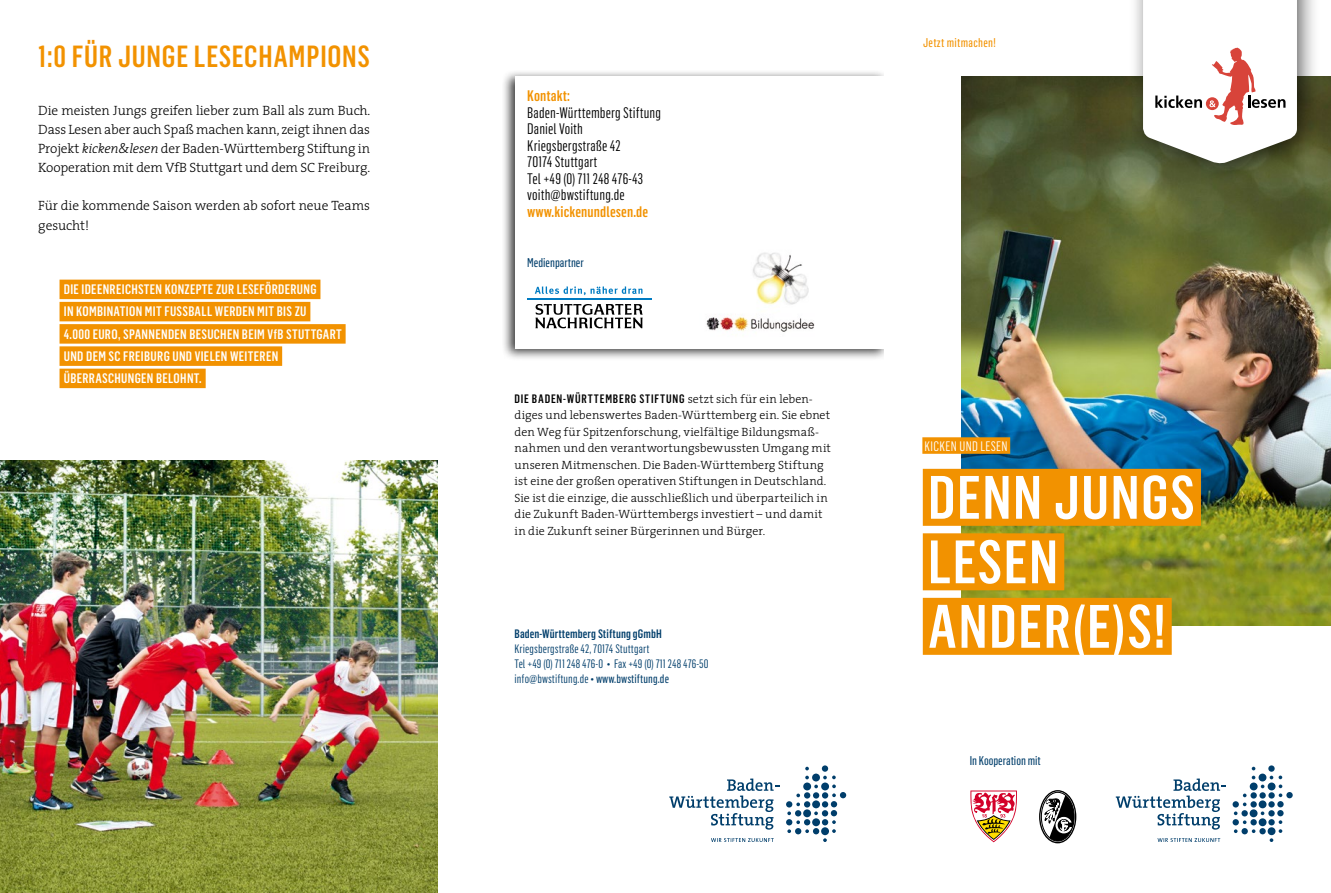
<style>
.page{position:relative;width:1331px;height:893px;background:#fff}
.page>*{position:absolute;margin:0;border:0;box-sizing:border-box;transform-origin:0 0}
.t1{font:500 60px/64.5px "Flama Condensed";letter-spacing:.025em;color:#fff}
.t2{font:500 30px "Flama Condensed";letter-spacing:.025em;color:#f29200}
.t3{font:15px/16.5px "Flama Condensed";letter-spacing:.01em;color:#000}
.t4{font:500 15px "Flama Condensed";letter-spacing:.01em;color:#f29200}
.t5{font:300 13.5px/19.2px "The Serif";letter-spacing:-.01em;color:#000;text-align:justify}
.t6{font:500 13.5px/22.2px "Flama Condensed";letter-spacing:.025em;color:#fff}
.t7{font:13.5px "Flama Condensed";letter-spacing:.025em;color:#fff}
.t8{font:12.45px "Flama Condensed Basic";color:#003e6b}
.t9{font:12.45px "Flama Condensed Basic";letter-spacing:.025em;color:#f29200}
.t10{font:300 12px/16.5px "The Serif";letter-spacing:.005em;color:#000}
.t11{font:12px/15px "Flama Condensed";letter-spacing:.01em;color:#003e6b}
.t12{font:500 12px "Flama Condensed";letter-spacing:.065em;color:#000}
.t13{font:500 12px "Flama Condensed";letter-spacing:.01em;color:#003e6b}
.s1{font-style:italic}
.s2{font-family:"The Serif";font-weight:300}
.s3{font-size:10.5px}
.s4{font-family:"Flama Condensed Basic"}
</style>
<div class="page">
<div style="left:502px;top:70px;width:388px;height:291px;background:#000;opacity:.75"></div>
<div style="left:513px;top:74px;width:372px;height:276px;background:#fff"></div>
<div style="left:60px;top:280px;width:260px;height:19px;background:#f29200"></div>
<div style="left:60px;top:302px;width:250px;height:19px;background:#f29200"></div>
<div style="left:60px;top:324px;width:286px;height:20px;background:#f29200"></div>
<div style="left:60px;top:346px;width:222px;height:20px;background:#f29200"></div>
<div style="left:60px;top:369px;width:146px;height:19px;background:#f29200"></div>
<img style="left:0;top:461px;width:438px;height:432px">
<svg style="left:669px;top:778px;width:110px;height:52px"></svg>
<div style="left:822px;top:765px;width:6px;height:7px;background:#003e6b;border-radius:50%"></div>
<svg style="left:786px;top:767px;width:60px;height:75px"></svg>
<svg style="left:711px;top:838px;width:63px;height:4px"></svg>
<img style="left:961px;top:77px;width:370px;height:548px">
<div style="left:1128px;top:0;width:192px;height:186px;background:#000;opacity:.6"></div>
<div style="left:923px;top:469px;width:278px;height:57px;background:#f29200"></div>
<div style="left:923px;top:533px;width:141px;height:57px;background:#f29200"></div>
<div style="left:923px;top:598px;width:249px;height:57px;background:#f29200"></div>
<div style="left:922px;top:437px;width:88px;height:17px;background:#f29200"></div>
<svg style="left:1143px;top:0;width:154px;height:165px"></svg>
<img style="left:706px;top:252px;width:109px;height:80px">
<svg style="left:535px;top:286px;width:107px;height:9px"></svg>
<hr style="left:527px;top:298px;width:124px;height:2px;background:#007bc2">
<svg style="left:535px;top:304px;width:108px;height:24px"></svg>
<svg style="left:1040px;top:791px;width:36px;height:52px"></svg>
<div style="left:1039px;top:790px;width:37px;height:53px;border:1px solid #000;border-radius:50%"></div>
<svg style="left:1041px;top:792px;width:33px;height:49px"></svg>
<div style="left:1041px;top:792px;width:33px;height:49px;border:1px solid #000;border-radius:50%"></div>
<svg style="left:1041px;top:792px;width:30px;height:49px"></svg>
<svg style="left:970px;top:790px;width:47px;height:53px"></svg>
<svg style="left:1116px;top:778px;width:110px;height:52px"></svg>
<div style="left:1232px;top:801px;width:7px;height:6px;background:#003e6b;border-radius:50%"></div>
<div style="left:1250px;top:801px;width:7px;height:6px;background:#003e6b;border-radius:50%"></div>
<div style="left:1259px;top:800px;width:7px;height:8px;background:#003e6b;border-radius:50%"></div>
<div style="left:1268px;top:801px;width:7px;height:6px;background:#003e6b;border-radius:50%"></div>
<div style="left:1277px;top:801px;width:7px;height:6px;background:#003e6b;border-radius:50%"></div>
<svg style="left:1243px;top:794px;width:3px;height:12px"></svg>
<svg style="left:1250px;top:792px;width:7px;height:7px"></svg>
<svg style="left:1259px;top:792px;width:7px;height:7px"></svg>
<svg style="left:1268px;top:792px;width:7px;height:7px"></svg>
<div style="left:1286px;top:792px;width:7px;height:6px;background:#003e6b;border-radius:50%"></div>
<div style="left:1250px;top:782px;width:8px;height:8px;background:#003e6b;border-radius:50%"></div>
<div style="left:1258px;top:774px;width:8px;height:7px;background:#003e6b;border-radius:50%"></div>
<svg style="left:1268px;top:765px;width:7px;height:7px"></svg>
<svg style="left:1270px;top:775px;width:12px;height:22px"></svg>
<svg style="left:1234px;top:811px;width:3px;height:4px"></svg>
<div style="left:1241px;top:810px;width:7px;height:6px;background:#003e6b;border-radius:50%"></div>
<div style="left:1250px;top:809px;width:7px;height:8px;background:#003e6b;border-radius:50%"></div>
<svg style="left:1261px;top:811px;width:3px;height:4px"></svg>
<div style="left:1268px;top:810px;width:7px;height:6px;background:#003e6b;border-radius:50%"></div>
<div style="left:1277px;top:810px;width:7px;height:6px;background:#003e6b;border-radius:50%"></div>
<div style="left:1232px;top:819px;width:7px;height:6px;background:#003e6b;border-radius:50%"></div>
<svg style="left:1243px;top:820px;width:3px;height:4px"></svg>
<div style="left:1250px;top:819px;width:7px;height:6px;background:#003e6b;border-radius:50%"></div>
<div style="left:1259px;top:818px;width:7px;height:8px;background:#003e6b;border-radius:50%"></div>
<div style="left:1268px;top:819px;width:7px;height:6px;background:#003e6b;border-radius:50%"></div>
<div style="left:1241px;top:828px;width:7px;height:6px;background:#003e6b;border-radius:50%"></div>
<svg style="left:1252px;top:829px;width:3px;height:4px"></svg>
<div style="left:1259px;top:828px;width:7px;height:6px;background:#003e6b;border-radius:50%"></div>
<div style="left:1268px;top:827px;width:7px;height:8px;background:#003e6b;border-radius:50%"></div>
<svg style="left:1279px;top:820px;width:3px;height:13px"></svg>
<svg style="left:1270px;top:838px;width:3px;height:4px"></svg>
<svg style="left:1234px;top:829px;width:3px;height:4px"></svg>
<svg style="left:1157px;top:838px;width:63px;height:4px"></svg>
<div style="left:884px;top:0;width:10px;height:386px;background:#fff"></div>
<h2 class="t2" style="left:38px;top:37px;width:333px">1:0 FÜR JUNGE LESECHAMPIONS</h2>
<p class="t9" style="left:923px;top:35px;width:74px">Jetzt mitmachen!</p>
<p class="t5" style="left:38px;top:101px;width:334px">Die meisten Jungs greifen lieber zum Ball als zum Buch.<br>Dass Lesen aber auch Spaß machen kann, zeigt ihnen das Projekt <span class="s1">kicken&amp;lesen</span> der Baden-Württemberg Stiftung in Kooperation mit dem VfB Stuttgart und dem SC Freiburg.</p>
<p class="t5" style="left:38px;top:196px;width:333px">Für die kommende Saison werden ab sofort neue Teams gesucht!</p>
<p class="t6" style="left:64px;top:278px;width:279px">DIE IDEENREICHSTEN KONZEPTE ZUR LESEFÖRDERUNG<br>IN KOMBINATION MIT FUSSBALL WERDEN MIT BIS ZU<br>4.000 EURO, SPANNENDEN BESUCHEN BEIM VfB STUTTGART UND DEM SC FREIBURG UND VIELEN WEITEREN ÜBERRASCHUNGEN BELOHNT.</p>
<p class="t4" style="left:527px;top:87px;width:44px">Kontakt:</p>
<p class="t3" style="left:527px;top:104px;width:135px">Baden-Württemberg Stiftung<br>Daniel Voith<br>Kriegsbergstraße 42<br>70174 Stuttgart<br>Tel +49 (0) 711 248 476-43 voith@bwstiftung.de</p>
<p class="t4" style="left:527px;top:202px;width:122px">www.kickenundlesen.de</p>
<p class="t8" style="left:527px;top:254px;width:58px">Medienpartner</p>
<p class="t12" style="left:514px;top:391px;width:300px">DIE BADEN-WÜRTTEMBERG STIFTUNG <span class="s2">setzt sich für ein leben-</span></p>
<p class="t10" style="left:514px;top:407px;width:318px">diges und lebenswertes Baden-Württemberg ein. Sie ebnet den Weg für Spitzenforschung, vielfältige Bildungsmaß&shy;nahmen und den verantwortungsbewussten Umgang mit unseren Mitmenschen. Die Baden-Württemberg Stiftung ist eine der großen operativen Stiftungen in Deutschland.<br>Sie ist die einzige, die ausschließlich und überparteilich in die Zukunft Baden-Württembergs investiert – und damit in die Zukunft seiner Bürgerinnen und Bürger.</p>
<p class="t13" style="left:514px;top:627px;width:149px">Baden-Württemberg Stiftung gGmbH</p>
<p class="t11" style="left:514px;top:641px;width:196px">Kriegsbergstraße 42, 70174 Stuttgart<br>Tel +49 (0) 711 248 476-0 <span class="s3">•</span> Fax +49 (0) 711 248 476-50 info@bwstiftung.de <span class="s3">•</span> <span class="s4">www.bwstiftung.de</span></p>
<p class="t7" style="left:925px;top:437px;width:84px">KICKEN UND LESEN</p>
<h1 class="t1" style="left:928px;top:463px;width:268px">DENN JUNGS<br>LESEN<br>ANDER(E)S!</h1>
<p class="t8" style="left:970px;top:753px;width:73px">In Kooperation mit</p>
</div>
